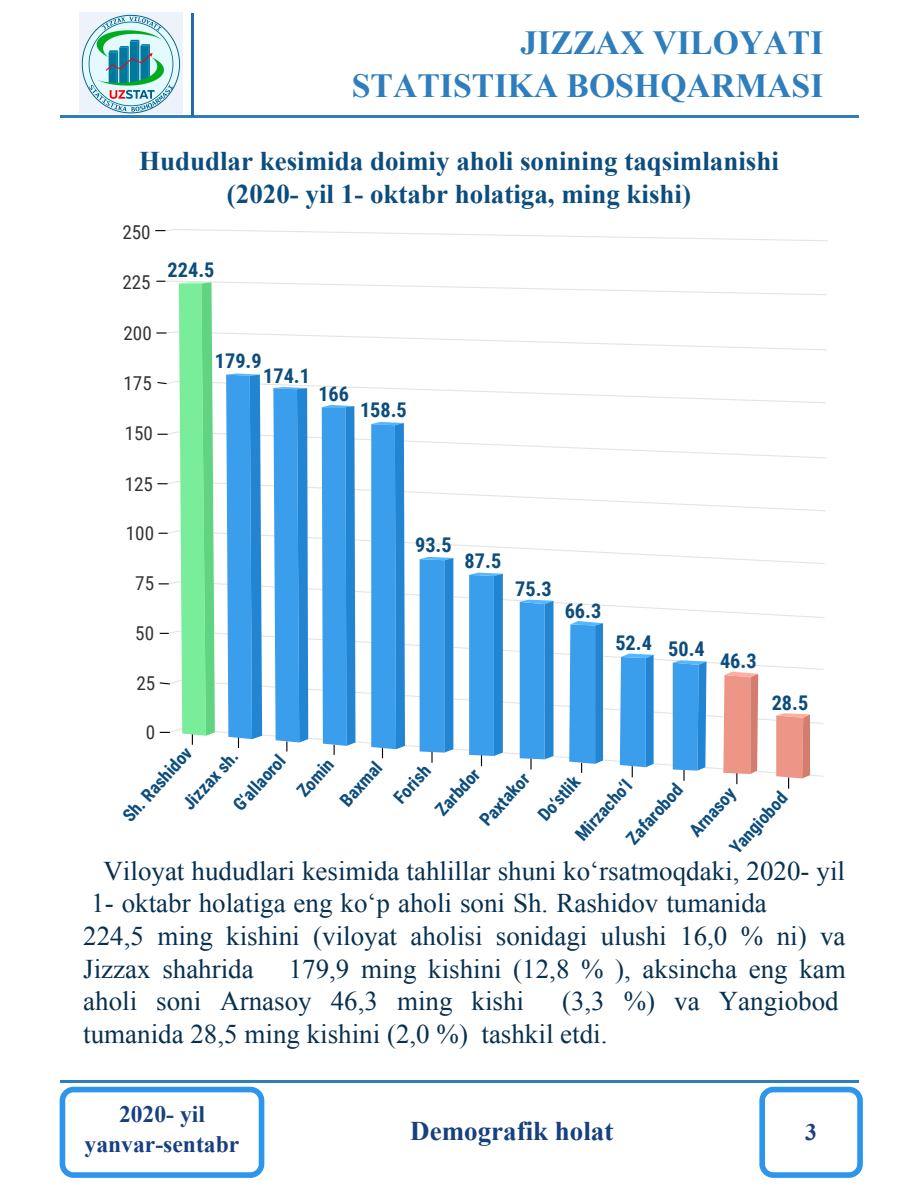
<style>
.page{position:relative;width:918px;height:1188px;background:#fff}
.page>*{position:absolute;margin:0;border:0;box-sizing:border-box;transform-origin:0 0}
.t1{font:700 33.75px/42.8px "Times New Roman";color:#2e7dbc;text-align:right}
.t2{font:27px/32.7px "Times New Roman";color:#08304e}
.t3{font:700 27px/32.7px "Times New Roman";color:#0c4d7d;text-align:center}
.t4{font:700 27px "Times New Roman";color:#174080}
.t5{font:700 23.7px/30.3px "Times New Roman";color:#174080;text-align:center}
.t6{font:700 23.7px "Times New Roman";color:#1d3c8c}
.t7{font:700 20.25px "Roboto Condensed";color:#0c4d7d}
.t8{font:19.2px "Roboto Condensed";color:#333}
.t9{font:700 18px "Roboto Condensed";color:#0c4d7d}
</style>
<div class="page">
<hr style="left:60px;top:116px;width:798px;height:2px;background:#2e7dbc">
<hr style="left:191px;top:13px;width:3px;height:104px;background:#216dad">
<hr style="left:60px;top:1080px;width:798px;height:2px;background:#2e7dbc">
<svg style="left:60px;top:1087px;width:204px;height:91px"></svg>
<svg style="left:759px;top:1087px;width:104px;height:91px"></svg>
<svg style="left:155px;top:229px;width:673px;height:12px"></svg>
<svg style="left:156px;top:280px;width:671px;height:509px"></svg>
<img style="left:80px;top:12px;width:102px;height:102px">
<p class="t1" style="left:352px;top:20px;width:473px">JIZZAX VILOYATI<br>STATISTIKA BOSHQARMASI</p>
<p class="t3" style="left:139px;top:144px;width:641px">Hududlar kesimida doimiy aholi sonining taqsimlanishi (2020- yil 1- oktabr holatiga, ming kishi)</p>
<p class="t8" style="left:122px;top:218px;width:30px">250</p>
<p class="t8" style="left:122px;top:269px;width:30px">225</p>
<p class="t8" style="left:124px;top:319px;width:30px">200</p>
<p class="t8" style="left:124px;top:370px;width:30px">175</p>
<p class="t8" style="left:125px;top:420px;width:30px">150</p>
<p class="t8" style="left:125px;top:470px;width:30px">125</p>
<p class="t8" style="left:126px;top:520px;width:30px">100</p>
<p class="t8" style="left:135px;top:569px;width:20px">75</p>
<p class="t7" style="left:168px;top:255px;width:48px">224.5</p>
<p class="t7" style="left:215px;top:346px;width:48px">179.9</p>
<p class="t7" style="left:263px;top:361px;width:48px">174.1</p>
<p class="t7" style="left:318px;top:379px;width:32px">166</p>
<p class="t7" style="left:360px;top:396px;width:48px">158.5</p>
<p class="t7" style="left:415px;top:531px;width:38px">93.5</p>
<p class="t8" style="left:135px;top:620px;width:20px">50</p>
<p class="t8" style="left:136px;top:669px;width:20px">25</p>
<p class="t8" style="left:146px;top:719px;width:11px">0</p>
<p class="t7" style="left:465px;top:547px;width:38px">87.5</p>
<p class="t7" style="left:515px;top:575px;width:38px">75.3</p>
<p class="t7" style="left:565px;top:596px;width:38px">66.3</p>
<p class="t7" style="left:615px;top:632px;width:91px">52.4 50.4</p>
<p class="t7" style="left:720px;top:647px;width:38px">46.3</p>
<p class="t7" style="left:772px;top:688px;width:38px">28.5</p>
<p class="t9" style="left:117px;top:811px;width:95px;rotate:-48deg">Sh. Rashidov</p>
<p class="t9" style="left:177px;top:798px;width:74px;rotate:-48deg">Jizzax sh.</p>
<p class="t9" style="left:227px;top:800px;width:70px;rotate:-48deg">G‘allaorol</p>
<p class="t9" style="left:291px;top:786px;width:47px;rotate:-48deg">Zomin</p>
<p class="t9" style="left:334px;top:795px;width:55px;rotate:-48deg">Baxmal</p>
<p class="t9" style="left:388px;top:792px;width:46px;rotate:-48deg">Forish</p>
<p class="t9" style="left:429px;top:805px;width:58px;rotate:-48deg">Zarbdor</p>
<p class="t9" style="left:474px;top:815px;width:66px;rotate:-48deg">Paxtakor</p>
<p class="t9" style="left:532px;top:810px;width:55px;rotate:-48deg">Do‘stlik</p>
<p class="t9" style="left:569px;top:829px;width:76px;rotate:-48deg">Mirzacho‘l</p>
<p class="t9" style="left:621px;top:833px;width:75px;rotate:-48deg">Zafarobod</p>
<p class="t9" style="left:683px;top:825px;width:61px;rotate:-48deg">Arnasoy</p>
<p class="t9" style="left:724px;top:842px;width:77px;rotate:-48deg">Yangiobod</p>
<p class="t2" style="left:83px;top:854px;width:764px;text-indent:20px">Viloyat hududlari kesimida tahlillar shuni ko‘rsatmoqdaki, 2020- yil 1- oktabr holatiga eng ko‘p aholi soni Sh. Rashidov tumanida<br>224,5 ming kishini (viloyat aholisi sonidagi ulushi 16,0 % ni) va Jizzax shahrida</p>
<p class="t2" style="left:83px;top:952px;width:764px;text-indent:205px">179,9 ming kishini (12,8 % ), aksincha eng kam aholi soni Arnasoy 46,3 ming kishi</p>
<p class="t2" style="left:83px;top:984px;width:757px;text-indent:479px">(3,3 %) va Yangiobod tumanida 28,5 ming kishini (2,0 %) tashkil etdi.</p>
<p class="t5" style="left:85px;top:1098px;width:156px">2020- yil yanvar-sentabr</p>
<p class="t4" style="left:410px;top:1112px;width:205px">Demografik holat</p>
<p class="t6" style="left:805px;top:1115px;width:13px">3</p>
</div>
